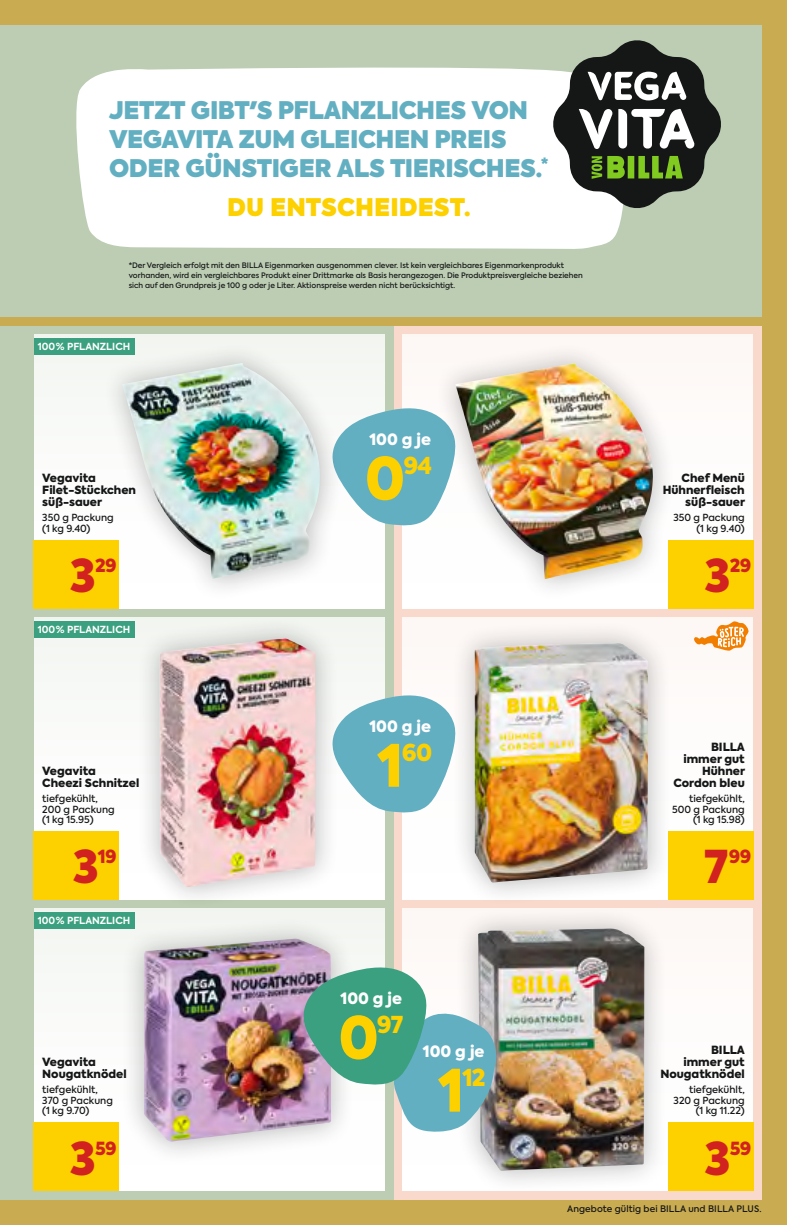
<style>
.page{position:relative;width:787px;height:1225px;background:#c9ab51}
.page>*{position:absolute;margin:0;border:0;box-sizing:border-box;transform-origin:0 0}
.Aktionspreis_EURO_EA{font:900 58.05px "Axiforma";color:#fdd000}
.Aktionspreis_BILLA{font:900 45px "Axiforma";color:#d12220}
.t1{font:800 24.15px "Axiforma";letter-spacing:-.02em;color:#63afc2}
.t2{font:800 24.15px "Axiforma";color:#fdd000}
.Aktionspreis_EURO_EA-2{font:900 23.25px "Axiforma";letter-spacing:-.045em;color:#fdd000}
.Aktionspreis_BILLA-2{font:900 18px "Axiforma";letter-spacing:-.04em;color:#d12220}
.Artikeltexte{font:900 15.6px "Axiforma";color:#fff}
.Produktbezeichnung{font:900 11.25px "Axiforma";color:#151616}
.Artikeltexte-2{font:500 9.75px "Axiforma";color:#151616}
.t3{font:700 9.75px "Axiforma";color:#fff}
.t4{font:500 9px "Axiforma";letter-spacing:.01em;color:#151616}
.Rechtstext{font:500 7.5px/9.8px "Axiforma";color:#151616}
</style>
<div class="page">
<div style="left:0;top:26px;width:761px;height:1173px;background:#bccdb3"></div>
<div style="left:394px;top:325px;width:367px;height:874px;background:#f8d9cb"></div>
<div style="left:34px;top:617px;width:351px;height:282px;background:#fff"></div>
<div style="left:34px;top:908px;width:351px;height:283px;background:#fff"></div>
<div style="left:34px;top:334px;width:351px;height:274px;background:#fff"></div>
<div style="left:402px;top:334px;width:351px;height:274px;background:#fff"></div>
<div style="left:402px;top:617px;width:351px;height:282px;background:#fff"></div>
<div style="left:402px;top:908px;width:351px;height:283px;background:#fff"></div>
<div style="left:0;top:317px;width:787px;height:8px;background:#c9ab51"></div>
<div style="left:76px;top:67px;width:547px;height:182px;background:#fff"></div>
<svg style="left:550px;top:40px;width:171px;height:170px"></svg>
<div style="left:34px;top:338px;width:100px;height:16px;background:#3ba07f"></div>
<div style="left:34px;top:621px;width:100px;height:16px;background:#3ba07f"></div>
<div style="left:34px;top:912px;width:100px;height:16px;background:#3ba07f"></div>
<svg style="left:343px;top:408px;width:90px;height:118px;background:#77b9c9"></svg>
<svg style="left:339px;top:695px;width:111px;height:118px"></svg>
<div style="left:668px;top:540px;width:85px;height:68px;background:#fdd000"></div>
<div style="left:668px;top:831px;width:85px;height:68px;background:#fdd000"></div>
<div style="left:668px;top:1123px;width:85px;height:68px;background:#fdd000"></div>
<div style="left:433px;top:340px;width:243px;height:261px;background:#151616;opacity:.3"></div>
<img style="left:455px;top:363px;width:199px;height:216px">
<div style="left:34px;top:540px;width:85px;height:68px;background:#fdd000"></div>
<div style="left:34px;top:831px;width:85px;height:68px;background:#fdd000"></div>
<div style="left:34px;top:1123px;width:85px;height:68px;background:#fdd000"></div>
<div style="left:100px;top:340px;width:243px;height:261px;background:#151616;opacity:.3"></div>
<img style="left:122px;top:363px;width:199px;height:216px">
<div style="left:136px;top:615px;width:203px;height:294px;background:#151616;opacity:.3"></div>
<img style="left:160px;top:638px;width:155px;height:249px">
<div style="left:450px;top:619px;width:221px;height:286px;background:#151616;opacity:.3"></div>
<img style="left:474px;top:643px;width:174px;height:239px">
<div style="left:120px;top:915px;width:234px;height:249px;background:#151616;opacity:.3"></div>
<img style="left:144px;top:938px;width:187px;height:203px">
<div style="left:454px;top:905px;width:214px;height:289px;background:#151616;opacity:.3"></div>
<img style="left:478px;top:928px;width:166px;height:242px">
<svg style="left:694px;top:621px;width:55px;height:29px"></svg>
<svg style="left:303px;top:965px;width:195px;height:168px"></svg>
<p class="t1" style="left:109px;top:92px;width:420px">JETZT GIBT'S PFLANZLICHES VON</p>
<p class="t1" style="left:109px;top:121px;width:399px">VEGAVITA ZUM GLEICHEN PREIS</p>
<p class="t1" style="left:109px;top:151px;width:441px">ODER GÜNSTIGER ALS TIERISCHES.<sup>*</sup></p>
<p class="t2" style="left:227px;top:190px;width:245px">DU ENTSCHEIDEST.</p>
<p class="Rechtstext" style="left:129px;top:260px;width:456px">*Der Vergleich erfolgt mit den BILLA Eigenmarken ausgenommen clever. Ist kein vergleichbares Eigenmarkenprodukt vorhanden, wird ein vergleichbares Produkt einer Drittmarke als Basis herangezogen. Die Produktpreisvergleiche beziehen sich auf den Grundpreis je 100 g oder je Liter. Aktionspreise werden nicht berücksichtigt.</p>
<p class="t3" style="left:38px;top:340px;width:94px">100 % PFLANZLICH</p>
<p class="Produktbezeichnung" style="left:42px;top:470px;width:55px">Vegavita</p>
<p class="Produktbezeichnung" style="left:42px;top:482px;width:95px">Filet-Stückchen</p>
<p class="Produktbezeichnung" style="left:42px;top:494px;width:61px">süß-sauer</p>
<p class="Artikeltexte-2" style="left:42px;top:511px;width:73px">350 g Packung</p>
<p class="Artikeltexte-2" style="left:42px;top:522px;width:50px">(1 kg 9.40)</p>
<p class="Aktionspreis_BILLA" style="left:70px;top:543px;width:27px">3</p>
<p class="Aktionspreis_BILLA-2" style="left:95px;top:553px;width:23px">29</p>
<p class="t3" style="left:38px;top:622px;width:94px">100 % PFLANZLICH</p>
<p class="Produktbezeichnung" style="left:42px;top:763px;width:55px">Vegavita</p>
<p class="Produktbezeichnung" style="left:42px;top:775px;width:98px">Cheezi Schnitzel</p>
<p class="Artikeltexte-2" style="left:42px;top:792px;width:57px">tiefgekühlt,</p>
<p class="Artikeltexte-2" style="left:42px;top:802px;width:74px">200 g Packung</p>
<p class="Artikeltexte-2" style="left:42px;top:813px;width:53px">(1 kg 15.95)</p>
<p class="Aktionspreis_BILLA" style="left:73px;top:835px;width:27px">3</p>
<p class="Aktionspreis_BILLA-2" style="left:98px;top:844px;width:20px">19</p>
<p class="t3" style="left:38px;top:913px;width:94px">100 % PFLANZLICH</p>
<p class="Produktbezeichnung" style="left:42px;top:1054px;width:55px">Vegavita</p>
<p class="Produktbezeichnung" style="left:42px;top:1066px;width:86px">Nougatknödel</p>
<p class="Artikeltexte-2" style="left:42px;top:1083px;width:57px">tiefgekühlt,</p>
<p class="Artikeltexte-2" style="left:42px;top:1094px;width:72px">370 g Packung</p>
<p class="Artikeltexte-2" style="left:42px;top:1104px;width:48px">(1 kg 9.70)</p>
<p class="Aktionspreis_BILLA" style="left:70px;top:1126px;width:27px">3</p>
<p class="Aktionspreis_BILLA-2" style="left:95px;top:1135px;width:23px">59</p>
<p class="Artikeltexte" style="left:369px;top:428px;width:63px">100 g je</p>
<p class="Aktionspreis_EURO_EA" style="left:365px;top:437px;width:42px">0</p>
<p class="Aktionspreis_EURO_EA-2" style="left:403px;top:449px;width:30px">94</p>
<p class="Artikeltexte" style="left:369px;top:715px;width:63px">100 g je</p>
<p class="Aktionspreis_EURO_EA" style="left:377px;top:724px;width:27px">1</p>
<p class="Aktionspreis_EURO_EA-2" style="left:402px;top:736px;width:32px">60</p>
<p class="Artikeltexte" style="left:340px;top:987px;width:63px">100 g je</p>
<p class="Aktionspreis_EURO_EA" style="left:338px;top:996px;width:42px">0</p>
<p class="Aktionspreis_EURO_EA-2" style="left:377px;top:1008px;width:28px">97</p>
<p class="Artikeltexte" style="left:423px;top:1039px;width:63px">100 g je</p>
<p class="Aktionspreis_EURO_EA" style="left:438px;top:1049px;width:27px">1</p>
<p class="Aktionspreis_EURO_EA-2" style="left:462px;top:1060px;width:25px">12</p>
<p class="Produktbezeichnung" style="left:681px;top:470px;width:65px">Chef Menü</p>
<p class="Produktbezeichnung" style="left:662px;top:482px;width:83px">Hühnerfleisch</p>
<p class="Produktbezeichnung" style="left:685px;top:494px;width:61px">süß-sauer</p>
<p class="Artikeltexte-2" style="left:673px;top:511px;width:73px">350 g Packung</p>
<p class="Artikeltexte-2" style="left:696px;top:522px;width:50px">(1 kg 9.40)</p>
<p class="Aktionspreis_BILLA" style="left:704px;top:543px;width:27px">3</p>
<p class="Aktionspreis_BILLA-2" style="left:729px;top:553px;width:23px">29</p>
<p class="Produktbezeichnung" style="left:711px;top:739px;width:35px">BILLA</p>
<p class="Produktbezeichnung" style="left:683px;top:751px;width:63px">immer gut</p>
<p class="Produktbezeichnung" style="left:702px;top:763px;width:44px">Hühner</p>
<p class="Produktbezeichnung" style="left:673px;top:775px;width:73px">Cordon bleu</p>
<p class="Artikeltexte-2" style="left:689px;top:792px;width:57px">tiefgekühlt,</p>
<p class="Artikeltexte-2" style="left:672px;top:802px;width:74px">500 g Packung</p>
<p class="Artikeltexte-2" style="left:693px;top:813px;width:53px">(1 kg 15.98)</p>
<p class="Aktionspreis_BILLA" style="left:704px;top:835px;width:26px">7</p>
<p class="Aktionspreis_BILLA-2" style="left:729px;top:844px;width:24px">99</p>
<p class="Produktbezeichnung" style="left:711px;top:1042px;width:35px">BILLA</p>
<p class="Produktbezeichnung" style="left:683px;top:1054px;width:63px">immer gut</p>
<p class="Produktbezeichnung" style="left:660px;top:1066px;width:86px">Nougatknödel</p>
<p class="Artikeltexte-2" style="left:689px;top:1083px;width:57px">tiefgekühlt,</p>
<p class="Artikeltexte-2" style="left:673px;top:1094px;width:73px">320 g Packung</p>
<p class="Artikeltexte-2" style="left:695px;top:1104px;width:50px">(1 kg 11.22)</p>
<p class="Aktionspreis_BILLA" style="left:704px;top:1126px;width:27px">3</p>
<p class="Aktionspreis_BILLA-2" style="left:729px;top:1135px;width:23px">59</p>
<p class="t4" style="left:567px;top:1203px;width:196px">Angebote gültig bei BILLA und BILLA PLUS.</p>
</div>
